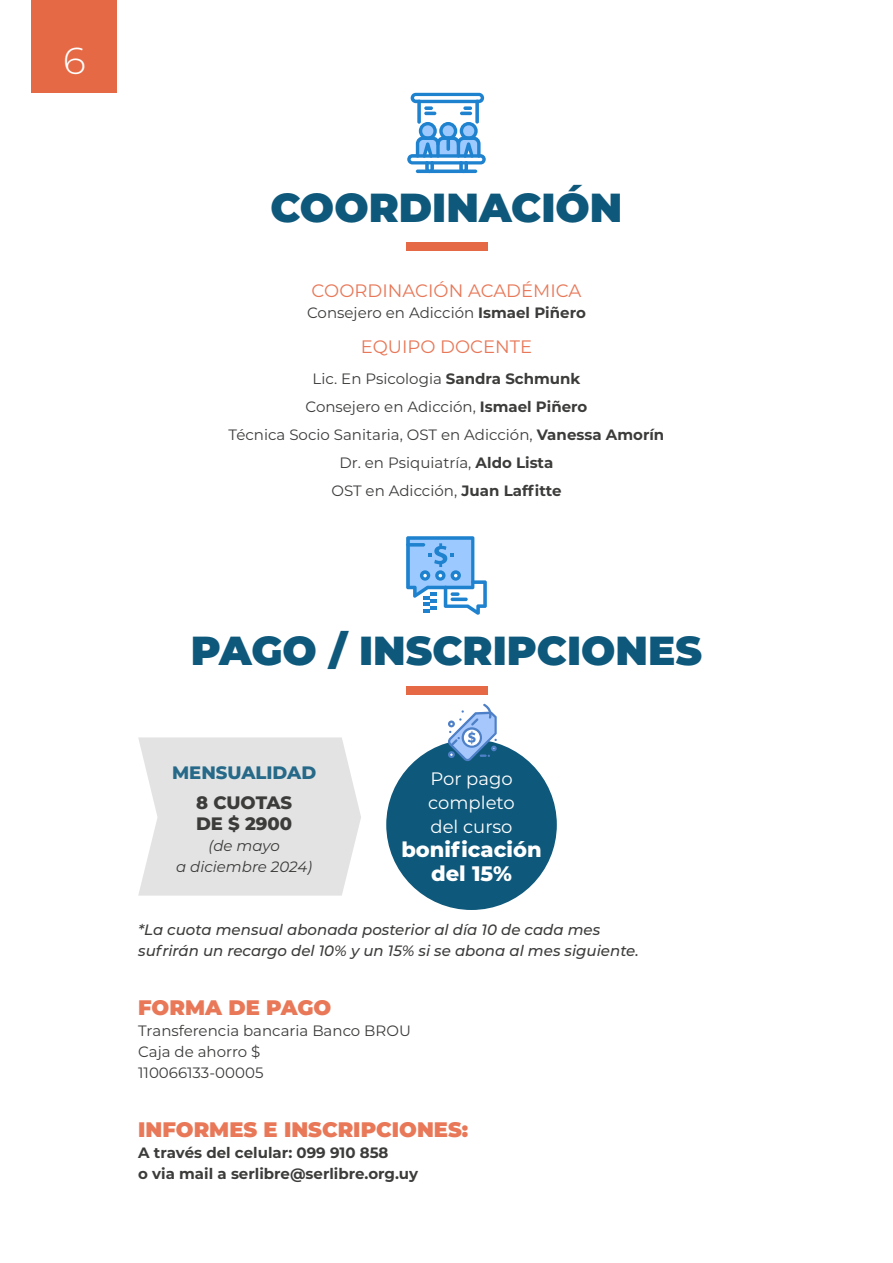
<style>
.page{position:relative;width:893px;height:1263px;background:#fff}
.page>*{position:absolute;margin:0;border:0;box-sizing:border-box;transform-origin:0 0}
.t1{font:900 40.5px "Montserrat";color:#0e587b}
.t2{font:300 37.5px "Montserrat";color:#fff}
.t3{font:900 21px "Montserrat";color:#e87858}
.t4{font:800 21px/24px "Montserrat";color:#fff;text-align:center}
.t5{font:18px "Montserrat";color:#e87858}
.t6{font:18px/24px "Montserrat";color:#fff;text-align:justify}
.t7{font:800 18px/21px "Montserrat";color:#3c3c3b}
.t8{font:800 18px "Montserrat";color:#266988}
.t9{font:15px/28px "Montserrat";color:#3c3c3b;text-align:center}
.t10{font:italic 500 15px/21px "Montserrat";color:#3c3c3b}
.t11{font:700 15px/21px "Montserrat";color:#3c3c3b}
.t12{font:italic 15px/21px "Montserrat";color:#3c3c3b;text-align:center}
.s1{font-weight:700}
</style>
<div class="page">
<div style="left:32px;top:0;width:85px;height:93px;background:#e56945"></div>
<svg style="left:138px;top:737px;width:223px;height:159px;background:#e5e5e5"></svg>
<div style="left:406px;top:243px;width:81px;height:8px;background:#e56945"></div>
<svg style="left:407px;top:93px;width:79px;height:80px"></svg>
<svg style="left:446px;top:136px;width:4px;height:15px"></svg>
<div style="left:406px;top:686px;width:81px;height:8px;background:#e56945"></div>
<svg style="left:406px;top:536px;width:81px;height:79px"></svg>
<div style="left:386px;top:739px;width:171px;height:171px;background:#0e587b;border-radius:50%"></div>
<svg style="left:448px;top:704px;width:49px;height:57px"></svg>
<h2 class="t2" style="left:63px;top:35px;width:24px">6</h2>
<h1 class="t1" style="left:270px;top:177px;width:354px">COORDINACIÓN</h1>
<p class="t5" style="left:312px;top:279px;width:271px">COORDINACIÓN ACADÉMICA</p>
<p class="t9" style="left:307px;top:298px;width:280px">Consejero en Adicción <span class="s1">Ismael Piñero</span></p>
<p class="t5" style="left:361px;top:334px;width:173px">EQUIPO DOCENTE</p>
<p class="t9" style="left:229px;top:364px;width:437px">Lic. En Psicologia <span class="s1">Sandra Schmunk<br></span>Consejero en Adicción, <span class="s1">Ismael Piñero<br></span>Técnica Socio Sanitaria, OST en Adicción, <span class="s1">Vanessa Amorín </span>Dr. en Psiquiatría, <span class="s1">Aldo Lista<br></span>OST en Adicción, <span class="s1">Juan Laffitte</span></p>
<h1 class="t1" style="left:191px;top:620px;width:513px">PAGO / INSCRIPCIONES</h1>
<p class="t8" style="left:172px;top:759px;width:146px">MENSUALIDAD</p>
<p class="t7" style="left:196px;top:791px;width:98px">8 CUOTAS<br>DE $ 2900</p>
<p class="t12" style="left:176px;top:834px;width:138px">(de mayo<br>a diciembre 2024)</p>
<p class="t6" style="left:428px;top:766px;width:88px">Por pago completo del curso</p>
<h3 class="t4" style="left:401px;top:836px;width:142px">bonificación del 15%</h3>
<p class="t10" style="left:138px;top:918px;width:502px">*La cuota mensual abonada posterior al día 10 de cada mes sufrirán un recargo del 10% y un 15% si se abona al mes siguiente.</p>
<h3 class="t3" style="left:138px;top:992px;width:195px">FORMA DE PAGO</h3>
<p class="t9" style="left:138px;top:1020px;width:274px;line-height:21px;text-align:left">Transferencia bancaria Banco BROU<br>Caja de ahorro $<br>110066133-00005</p>
<h3 class="t3" style="left:138px;top:1114px;width:331px">INFORMES E INSCRIPCIONES:</h3>
<p class="t11" style="left:138px;top:1141px;width:281px">A través del celular: 099 910 858<br>o via mail a serlibre@serlibre.org.uy</p>
</div>
